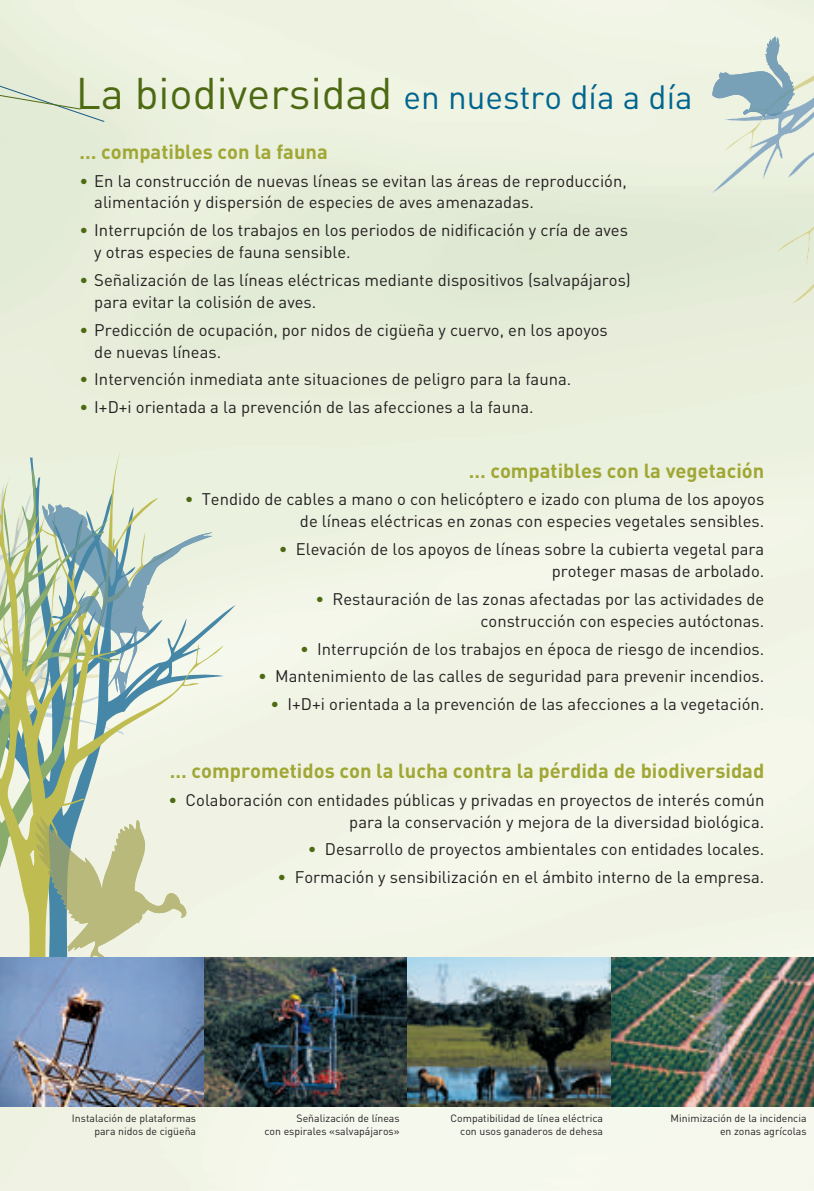
<style>
.page{position:relative;width:814px;height:1191px;background:#fff}
.page>*{position:absolute;margin:0;border:0;box-sizing:border-box;transform-origin:0 0}
.t1{font:33.25px "DINOT";color:#00658f}
.t2{font:700 20.12px "DINOT";color:#a0a734}
.t3{font:16.62px/21.9px "DINOT";color:#231f20}
.t4{font:10.5px/12.2px "DINOT";color:#231f20;text-align:right}
.s1{font-size:43.75px;color:#4d6912}
.s2{color:#4d6912}
</style>
<div class="page">
<img style="left:0;top:0;width:814px;height:1191px">
<svg style="left:0;top:457px;width:236px;height:653px;background:#eaeee0"></svg>
<svg style="left:0;top:450px;width:224px;height:507px;background:#e0e6cc"></svg>
<svg style="left:35px;top:816px;width:155px;height:141px;background:#c6ceaa"></svg>
<svg style="left:0;top:483px;width:213px;height:281px;background:#c1d2bf"></svg>
<img style="left:0;top:957px;width:813px;height:149px">
<svg style="left:712px;top:0;width:102px;height:353px;background:#dce6d7"></svg>
<svg style="left:0;top:80px;width:105px;height:42px;background:#dce6d1"></svg>
<h2 class="t1" style="left:76px;top:86px;width:618px"><span class="s1">La biodiversidad</span> en nuestro día a día</h2>
<p class="t2" style="left:79px;top:144px;width:250px">… compatibles con la fauna</p>
<p class="t3" style="left:94px;top:172px;width:534px;text-indent:-15px"><span class="s2">•</span> En la construcción de nuevas líneas se evitan las áreas de reproducción, alimentación y dispersión de especies de aves amenazadas.</p>
<p class="t3" style="left:94px;top:221px;width:535px;text-indent:-15px"><span class="s2">•</span> Interrupción de los trabajos en los periodos de nidificación y cría de aves y otras especies de fauna sensible.</p>
<p class="t3" style="left:94px;top:271px;width:538px;text-indent:-15px"><span class="s2">•</span> Señalización de las líneas eléctricas mediante dispositivos (salvapájaros) para evitar la colisión de aves.</p>
<p class="t3" style="left:94px;top:321px;width:515px;text-indent:-15px"><span class="s2">•</span> Predicción de ocupación, por nidos de cigüeña y cuervo, en los apoyos de nuevas líneas.</p>
<p class="t3" style="left:79px;top:370px;width:493px"><span class="s2">•</span> Intervención inmediata ante situaciones de peligro para la fauna.</p>
<p class="t3" style="left:79px;top:398px;width:455px"><span class="s2">•</span> I+D+i orientada a la prevención de las afecciones a la fauna.</p>
<p class="t2" style="left:468px;top:463px;width:297px">… compatibles con la vegetación</p>
<p class="t3" style="left:185px;top:490px;width:581px;text-align:right"><span class="s2">•</span> Tendido de cables a mano o con helicóptero e izado con pluma de los apoyos de líneas eléctricas en zonas con especies vegetales sensibles.</p>
<p class="t3" style="left:279px;top:540px;width:487px;text-align:right"><span class="s2">•</span> Elevación de los apoyos de líneas sobre la cubierta vegetal para proteger masas de arbolado.</p>
<p class="t3" style="left:315px;top:590px;width:450px;text-align:right"><span class="s2">•</span> Restauración de las zonas afectadas por las actividades de construcción con especies autóctonas.</p>
<p class="t3" style="left:300px;top:639px;width:466px"><span class="s2">•</span> Interrupción de los trabajos en época de riesgo de incendios.</p>
<p class="t3" style="left:258px;top:667px;width:507px"><span class="s2">•</span> Mantenimiento de las calles de seguridad para prevenir incendios.</p>
<p class="t3" style="left:270px;top:695px;width:495px"><span class="s2">•</span> I+D+i orientada a la prevención de las afecciones a la vegetación.</p>
<p class="t2" style="left:170px;top:763px;width:596px">… comprometidos con la lucha contra la pérdida de biodiversidad</p>
<p class="t3" style="left:168px;top:790px;width:597px;text-align:right"><span class="s2">•</span> Colaboración con entidades públicas y privadas en proyectos de interés común para la conservación y mejora de la diversidad biológica.</p>
<p class="t3" style="left:308px;top:840px;width:458px"><span class="s2">•</span> Desarrollo de proyectos ambientales con entidades locales.</p>
<p class="t3" style="left:277px;top:868px;width:488px"><span class="s2">•</span> Formación y sensibilización en el ámbito interno de la empresa.</p>
<p class="t4" style="left:72px;top:1113px;width:126px">Instalación de plataformas para nidos de cigüeña</p>
<p class="t4" style="left:264px;top:1113px;width:137px">Señalización de líneas<br>con espirales «salvapájaros»</p>
<p class="t4" style="left:450px;top:1113px;width:154px">Compatibilidad de línea eléctrica con usos ganaderos de dehesa</p>
<p class="t4" style="left:670px;top:1113px;width:137px">Minimización de la incidencia en zonas agrícolas</p>
</div>
